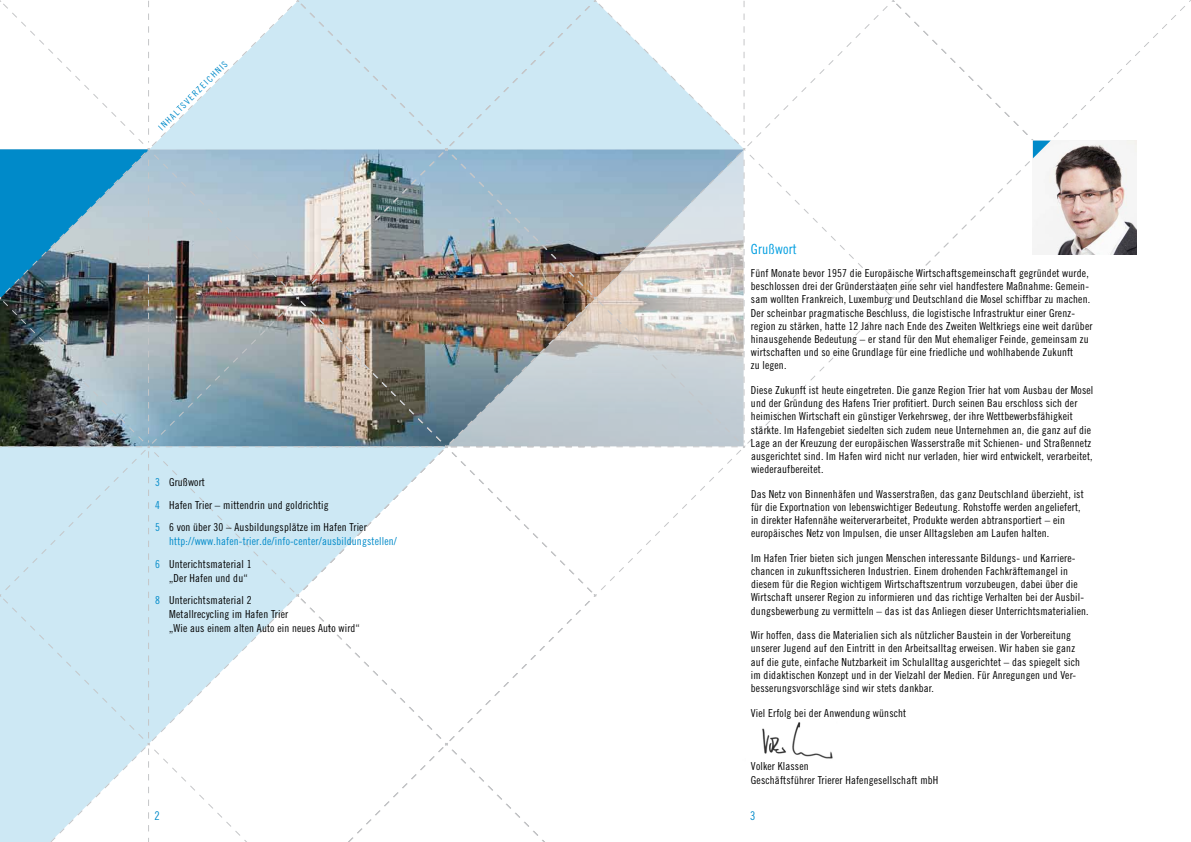
<style>
.page{position:relative;width:1191px;height:842px;background:#fff}
.page>*{position:absolute;margin:0;border:0;box-sizing:border-box;transform-origin:0 0}
.t1{font:14px "Trade Gothic LT Std Cn 18";letter-spacing:.015em;color:#009ee0}
.t2{font:12px "Trade Gothic LT Std Cn 18";color:#008ac9}
.t3{font:11px/13.2px "Trade Gothic LT Std Cn 18";letter-spacing:.015em;color:#000}
.t4{font:11px "Trade Gothic LT Std Cn 18";letter-spacing:.015em;color:#008ac9}
.t5{font:9px "Trade Gothic LT Std Cn 18";color:#008ac9}
.s1{color:#008ac9}
</style>
<div class="page">
<img style="left:762px;top:722px;width:71px;height:37px">
<img style="left:0;top:0;width:595px;height:842px">
<svg style="left:595px;top:0;width:596px;height:597px"></svg>
<img style="left:1033px;top:141px;width:103px;height:113px">
<svg style="left:1033px;top:141px;width:17px;height:17px"></svg>
<p class="t5" style="left:156px;top:125px;width:95px;rotate:-45deg">INHALTSVERZEICHNIS</p>
<p class="t3" style="left:155px;top:471px;width:52px;line-height:22.5px"><span class="s1">3</span> Grußwort<br><span class="s1">4<br>5</span></p>
<p class="t4" style="left:155px;top:557px;width:6px">6</p>
<p class="t3" style="left:169px;top:493px;width:199px;line-height:22.5px">Hafen Trier – mittendrin und goldrichtig<br>6 von über 30 – Ausbildungsplätze im Hafen Trier</p>
<p class="t4" style="left:169px;top:535px;width:229px">http://www.hafen-trier.de/info-center/ausbildungstellen/</p>
<p class="t3" style="left:169px;top:557px;width:84px;line-height:14px">Unterichtsmaterial 1 „Der Hafen und du“</p>
<p class="t3" style="left:169px;top:593px;width:192px;line-height:14px;text-indent:-14px"><span class="s1">8</span> Unterichtsmaterial 2<br>Metallrecycling im Hafen Trier<br>„Wie aus einem alten Auto ein neues Auto wird“</p>
<p class="t1" style="left:751px;top:241px;width:47px">Grußwort</p>
<p class="t3" style="left:751px;top:266px;width:343px">Fünf Monate bevor 1957 die Europäische Wirtschaftsgemeinschaft gegründet wurde, beschlossen drei der Gründerstaaten eine sehr viel handfestere Maßnahme: Gemein&shy;sam wollten Frankreich, Luxemburg und Deutschland die Mosel schiffbar zu machen.<br>Der scheinbar pragmatische Beschluss, die logistische Infrastruktur einer Grenz&shy;region zu stärken, hatte 12 Jahre nach Ende des Zweiten Weltkriegs eine weit darüber hinaus gehende Bedeutung – er stand für den Mut ehemaliger Feinde, gemeinsam zu wirtschaften und so eine Grundlage für eine friedliche und wohlhabende Zukunft<br>zu legen.</p>
<p class="t3" style="left:751px;top:383px;width:344px">Diese Zukunft ist heute eingetreten. Die ganze Region Trier hat vom Ausbau der Mosel und der Gründung des Hafens Trier profitiert. Durch seinen Bau erschloss sich der heimischen Wirtschaft ein günstiger Verkehrsweg, der ihre Wettbewerbsfähigkeit stärkte. Im Hafengebiet siedelten sich zudem neue Unternehmen an, die ganz auf die Lage an der Kreuzung der europäischen Wasserstraße mit Schienen- und Straßennetz ausgerichtet sind. Im Hafen wird nicht nur verladen, hier wird entwickelt, verarbeitet, wiederaufbereitet.</p>
<p class="t3" style="left:751px;top:487px;width:334px">Das Netz von Binnenhäfen und Wasserstraßen, das ganz Deutschland überzieht, ist für die Exportnation von lebenswichtiger Bedeutung. Rohstoffe werden angeliefert, in direkter Hafennähe weiterverarbeitet, Produkte werden abtransportiert – ein euro päisches Netz von Impulsen, die unser Alltagsleben am Laufen halten.</p>
<p class="t3" style="left:751px;top:551px;width:339px">Im Hafen Trier bieten sich jungen Menschen interessante Bildungs- und Karriere&shy;chancen in zukunftssicheren Industrien. Einem drohenden Fachkräftemangel in diesem für die Region wichtigem Wirtschaftszentrum vorzubeugen, dabei über die Wirtschaft unserer Region zu informieren und das richtige Verhalten bei der Ausbil&shy;dungsbewerbung zu vermitteln – das ist das Anliegen dieser Unterrichtsmaterialien.</p>
<p class="t3" style="left:751px;top:628px;width:331px">Wir hoffen, dass die Materialien sich als nützlicher Baustein in der Vorbereitung unserer Jugend auf den Eintritt in den Arbeitsalltag erweisen. Wir haben sie ganz auf die gute, einfache Nutzbarkeit im Schulalltag ausgerichtet – das spiegelt sich im didaktischen Konzept und in der Vielzahl der Medien. Für Anregungen und Ver&shy;besserungsvorschläge sind wir stets dankbar.</p>
<p class="t3" style="left:751px;top:706px;width:157px">Viel Erfolg bei der Anwendung wünscht</p>
<p class="t3" style="left:751px;top:760px;width:189px">Volker Klassen<br>Geschäftsführer Trierer Hafengesellschaft mbH</p>
<p class="t2" style="left:154px;top:808px;width:7px">2</p>
<p class="t2" style="left:750px;top:808px;width:7px">3</p>
</div>
